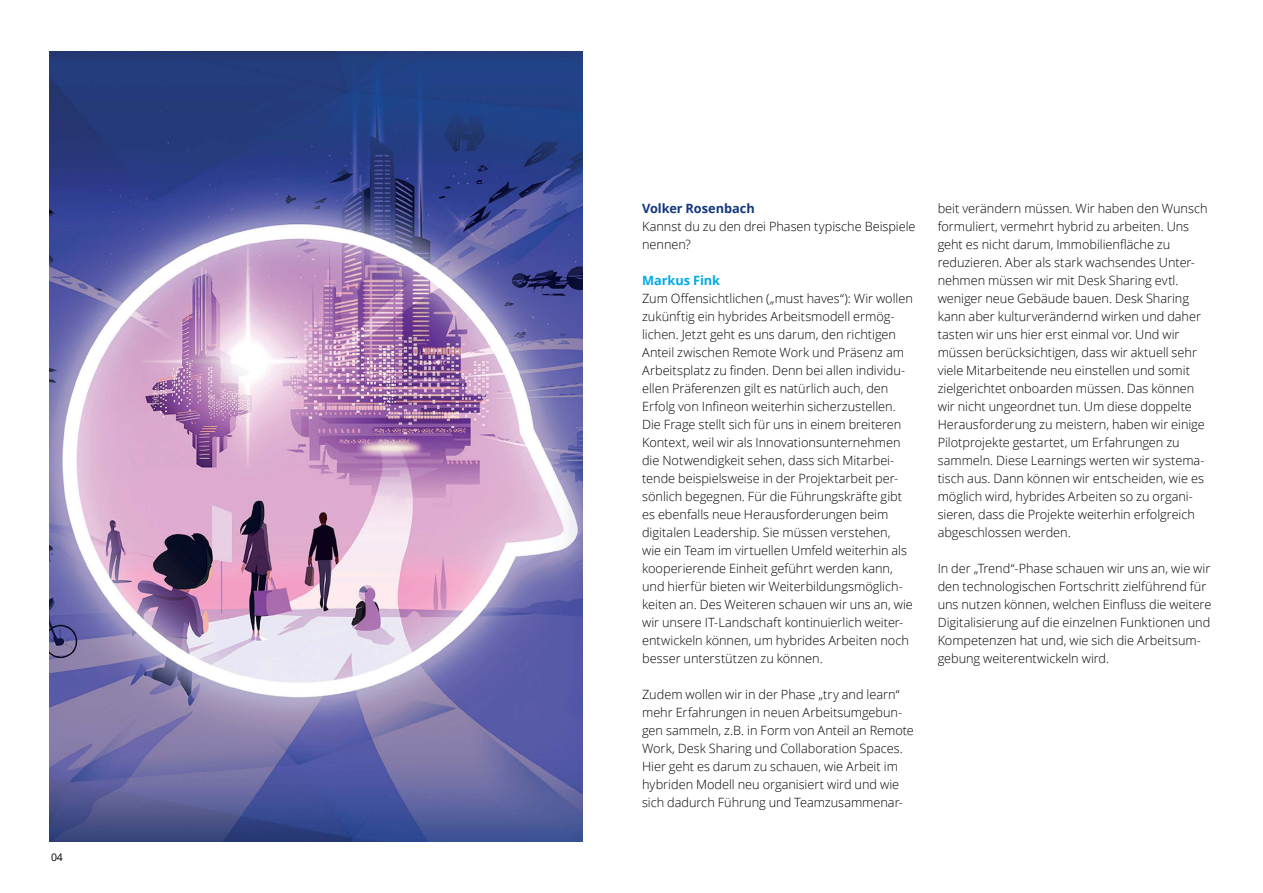
<style>
.page{position:relative;width:1263px;height:893px;background:#fff}
.page>*{position:absolute;margin:0;border:0;box-sizing:border-box;transform-origin:0 0}
.t1{font:300 12.75px/18px "Open Sans";letter-spacing:-.005em;color:#000}
.t2{font:700 12.75px "Open Sans";color:#14377d}
.t3{font:700 12.75px "Open Sans";letter-spacing:-.005em;color:#00aae7}
.t4{font:10.5px "Open Sans";color:#000}
</style>
<div class="page">
<img style="left:49px;top:51px;width:533px;height:791px">
<p class="t4" style="left:51px;top:850px;width:13px">04</p>
<p class="t2" style="left:642px;top:199px;width:114px">Volker Rosenbach</p>
<p class="t1" style="left:642px;top:217px;width:275px">Kannst du zu den drei Phasen typische Beispiele nennen?</p>
<p class="t3" style="left:642px;top:271px;width:79px">Markus Fink</p>
<p class="t1" style="left:642px;top:289px;width:272px">Zum Offensichtlichen („must haves“): Wir wollen zukünftig ein hybrides Arbeitsmodell ermög&shy;lichen. Jetzt geht es uns darum, den richtigen Anteil zwischen Remote Work und Präsenz am Arbeitsplatz zu finden. Denn bei allen individu&shy;ellen Präferenzen gilt es natürlich auch, den Erfolg von Infineon weiterhin sicherzustellen.<br>Die Frage stellt sich für uns in einem breiteren Kontext, weil wir als Innovationsunternehmen die Notwendigkeit sehen, dass sich Mitarbei&shy;tende beispielsweise in der Projektarbeit per&shy;sönlich begegnen. Für die Führungskräfte gibt es ebenfalls neue Herausforderungen beim digitalen Leadership. Sie müssen verstehen, wie ein Team im virtuellen Umfeld weiterhin als kooperierende Einheit geführt werden kann, und hierfür bieten wir Weiterbildungsmöglich&shy;keiten an. Des Weiteren schauen wir uns an, wie wir unsere IT-Landschaft kontinuierlich weiter&shy;entwickeln können, um hybrides Arbeiten noch besser unterstützen zu können.</p>
<p class="t1" style="left:642px;top:685px;width:273px">Zudem wollen wir in der Phase „try and learn“ mehr Erfahrungen in neuen Arbeitsumgebun&shy;gen sammeln, z.B. in Form von Anteil an Remote Work, Desk Sharing und Collaboration Spaces.<br>Hier geht es darum zu schauen, wie Arbeit im hybriden Modell neu organisiert wird und wie sich dadurch Führung und Teamzusammenar-</p>
<p class="t1" style="left:938px;top:199px;width:271px">beit verändern müssen. Wir haben den Wunsch formuliert, vermehrt hybrid zu arbeiten. Uns geht es nicht darum, Immobilienfläche zu reduzieren. Aber als stark wachsendes Unter&shy;nehmen müssen wir mit Desk Sharing evtl. weniger neue Gebäude bauen. Desk Sharing kann aber kulturverändernd wirken und daher tasten wir uns hier erst einmal vor. Und wir müssen berücksichtigen, dass wir aktuell sehr viele Mitarbeitende neu einstellen und somit zielgerichtet onboarden müssen. Das können wir nicht ungeordnet tun. Um diese doppelte Herausforderung zu meistern, haben wir einige Pilotprojekte gestartet, um Erfahrungen zu sammeln. Diese Learnings werten wir systema&shy;tisch aus. Dann können wir entscheiden, wie es möglich wird, hybrides Arbeiten so zu organi&shy;sieren, dass die Projekte weiterhin erfolgreich abgeschlossen werden.</p>
<p class="t1" style="left:938px;top:559px;width:275px">In der „Trend“-Phase schauen wir uns an, wie wir den technologischen Fortschritt zielführend für uns nutzen können, welchen Einfluss die weitere Digitalisierung auf die einzelnen Funktionen und Kompetenzen hat und, wie sich die Arbeitsum&shy;gebung weiterentwickeln wird.</p>
</div>
